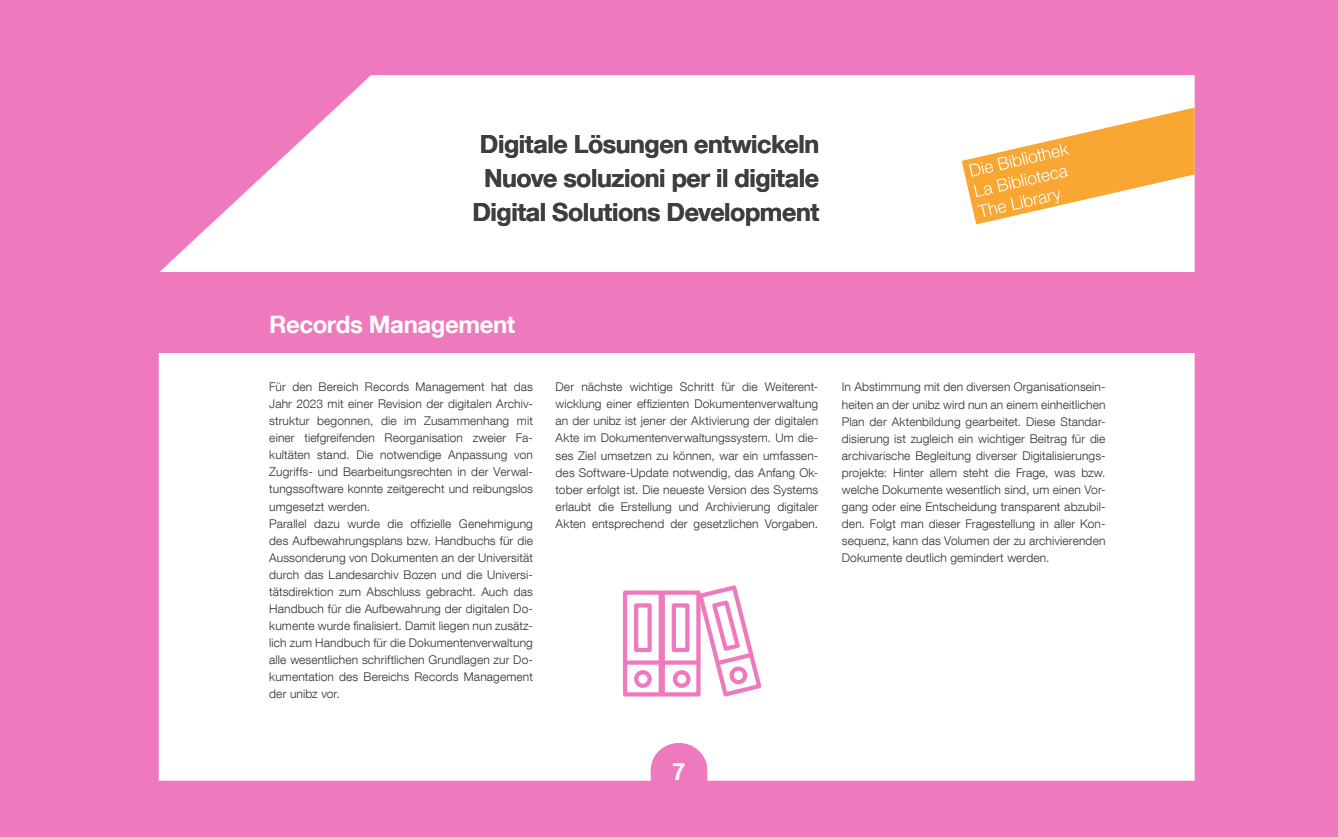
<style>
.page{position:relative;width:1338px;height:837px;background:#fff}
.page>*{position:absolute;margin:0;border:0;box-sizing:border-box;transform-origin:0 0}
.JB_2020_Kapitelüberschrift_grau_BOLD{font:700 25px "Helvetica Neue LT Com";letter-spacing:-.015em;color:#3e3e3f}
.JB_2020_Einzelüberschriften{font:700 24px "Helvetica Neue LT Com";letter-spacing:-.015em;color:#fff}
.t1{font:300 12px/17px "Helvetica Neue LT Com";letter-spacing:.01em;color:#312f30;text-align:justify}
</style>
<div class="page">
<div style="left:0;top:0;width:1338px;height:836px;background:#ee7abd"></div>
<div style="left:159px;top:75px;width:1036px;height:705px;background:#fff"></div>
<svg style="left:962px;top:107px;width:233px;height:117px;background:#fcd094"></svg>
<svg style="left:651px;top:742px;width:56px;height:38px"></svg>
<div style="left:269px;top:374px;width:837px;height:329px;background:#fff"></div>
<div style="left:101px;top:272px;width:1163px;height:80px;background:#ee7abd"></div>
<div style="left:623px;top:590px;width:40px;height:106px;border:4px solid #ee7abd"></div>
<svg style="left:627px;top:660px;width:32px;height:4px"></svg>
<div style="left:634px;top:670px;width:18px;height:17px;border:4px solid #ee7abd;border-radius:50%"></div>
<div style="left:634px;top:603px;width:18px;height:49px;border:4px solid #ee7abd"></div>
<div style="left:661px;top:590px;width:40px;height:106px;border:4px solid #ee7abd"></div>
<svg style="left:663px;top:660px;width:32px;height:4px"></svg>
<div style="left:673px;top:670px;width:18px;height:17px;border:4px solid #ee7abd;border-radius:50%"></div>
<div style="left:672px;top:603px;width:17px;height:49px;border:4px solid #ee7abd"></div>
<svg style="left:695px;top:585px;width:67px;height:112px"></svg>
<p class="JB_2020_Kapitelüberschrift_grau_BOLD" style="left:480px;top:129px;width:341px">Digitale Lösungen entwickeln</p>
<p class="JB_2020_Kapitelüberschrift_grau_BOLD" style="left:484px;top:163px;width:337px">Nuove soluzioni per il digitale</p>
<p class="JB_2020_Kapitelüberschrift_grau_BOLD" style="left:472px;top:197px;width:348px">Digital Solutions Development</p>
<p class="JB_2020_Einzelüberschriften" style="left:269px;top:309px;width:248px">Records Management</p>
<p class="t1" style="left:269px;top:378px;width:265px">Für den Bereich Records Management hat das Jahr 2023 mit einer Revision der digitalen Archiv&shy;struktur begonnen, die im Zusammenhang mit einer tiefgreifenden Reorganisation zweier Fa&shy;kultäten stand. Die notwendige Anpassung von Zugriffs- und Bearbeitungsrechten in der Verwal&shy;tungssoftware konnte zeitgerecht und reibungslos umgesetzt werden.</p>
<p class="t1" style="left:269px;top:514px;width:265px">Parallel dazu wurde die offizielle Genehmigung des Aufbewahrungsplans bzw. Handbuchs für die Aussonderung von Dokumenten an der Universität durch das Landesarchiv Bozen und die Universi&shy;tätsdirektion zum Abschluss gebracht. Auch das Handbuch für die Aufbewahrung der digitalen Do&shy;kumente wurde finalisiert. Damit liegen nun zusätz&shy;lich zum Handbuch für die Dokumentenverwaltung alle wesentlichen schriftlichen Grundlagen zur Do&shy;kumentation des Bereichs Records Management der unibz vor.</p>
<p class="t1" style="left:556px;top:378px;width:264px">Der nächste wichtige Schritt für die Weiterent&shy;wicklung einer effizienten Dokumentenverwaltung an der unibz ist jener der Aktivierung der digitalen Akte im Dokumentenverwaltungssystem. Um die&shy;ses Ziel umsetzen zu können, war ein umfassen&shy;des Software-Update notwendig, das Anfang Ok&shy;tober erfolgt ist. Die neueste Version des Systems erlaubt die Erstellung und Archivierung digitaler Akten entsprechend der gesetzlichen Vorgaben.</p>
<p class="t1" style="left:842px;top:378px;width:265px">In Abstimmung mit den diversen Organisationsein&shy;heiten an der unibz wird nun an einem einheitlichen Plan der Aktenbildung gearbeitet. Diese Standar&shy;disierung ist zugleich ein wichtiger Beitrag für die archivarische Begleitung diverser Digitalisierungs&shy;projekte: Hinter allem steht die Frage, was bzw. welche Dokumente wesentlich sind, um einen Vor&shy;gang oder eine Entscheidung transparent abzubil&shy;den. Folgt man dieser Fragestellung in aller Kon&shy;sequenz, kann das Volumen der zu archivierenden Dokumente deutlich gemindert werden.</p>
<h2 class="JB_2020_Einzelüberschriften" style="left:672px;top:756px;width:15px">7</h2>
</div>
